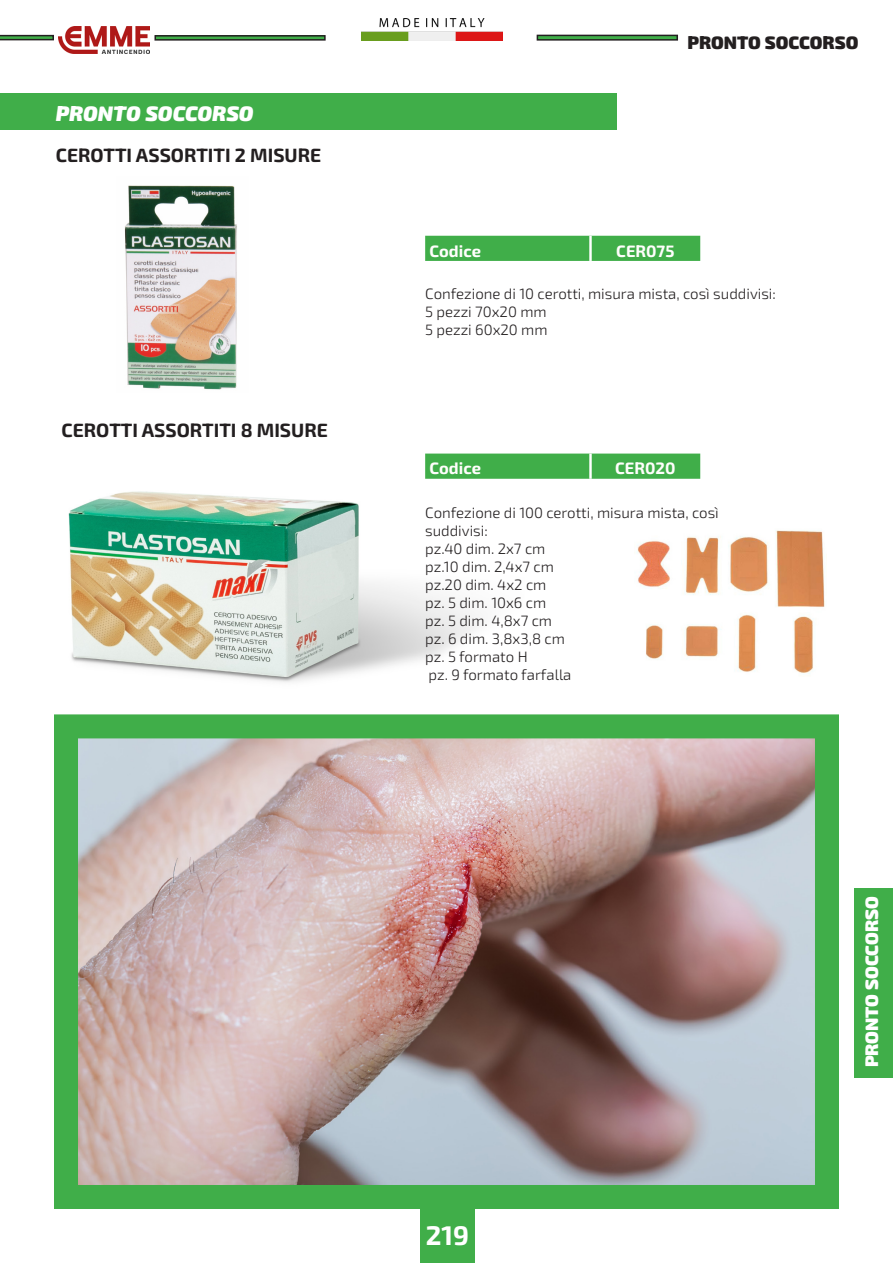
<style>
.page{position:relative;width:893px;height:1263px;background:#fff}
.page>*{position:absolute;margin:0;border:0;box-sizing:border-box;transform-origin:0 0}
.t1{font:700 27px "Exo 2";color:#fff}
.t2{font:italic 900 21px "Exo 2";color:#fff}
.t3{font:700 19.2px "Exo 2";color:#231f20}
.t4{font:900 18px "Exo 2";color:#231f20}
.t5{font:900 18px "Exo 2";color:#fff}
.t6{font:700 16.5px "Exo 2";color:#fffefc}
.testi_calibri_10{font:300 15px/18px "Exo 2";color:#231f20}
</style>
<div class="page">
<div style="left:420px;top:1209px;width:55px;height:54px;background:#40ae49"></div>
<div style="left:537px;top:35px;width:141px;height:6px;border:2px solid #231f20"></div>
<div style="left:154px;top:35px;width:172px;height:6px;border:2px solid #231f20"></div>
<svg style="left:0;top:35px;width:54px;height:5px"></svg>
<img style="left:361px;top:19px;width:142px;height:22px">
<img style="left:59px;top:27px;width:91px;height:26px">
<div style="left:854px;top:888px;width:39px;height:190px;background:#40ae49"></div>
<div style="left:0;top:94px;width:617px;height:36px;background:#40ae49"></div>
<img style="left:68px;top:491px;width:412px;height:191px">
<img style="left:124px;top:185px;width:113px;height:205px">
<div style="left:425px;top:236px;width:275px;height:25px;background:#40ae49"></div>
<hr style="left:589px;top:236px;width:3px;height:25px;background:#fff">
<div style="left:425px;top:454px;width:275px;height:25px;background:#40ae49"></div>
<hr style="left:589px;top:454px;width:3px;height:25px;background:#fff">
<img style="left:637px;top:530px;width:188px;height:144px">
<img style="left:79px;top:739px;width:735px;height:445px">
<div style="left:54px;top:714px;width:785px;height:495px;border:24px solid #40ae49"></div>
<p class="t2" style="left:56px;top:99px;width:199px">PRONTO SOCCORSO</p>
<p class="t3" style="left:56px;top:142px;width:267px">CEROTTI ASSORTITI 2 MISURE</p>
<p class="t3" style="left:62px;top:416px;width:268px">CEROTTI ASSORTITI 8 MISURE</p>
<p class="t4" style="left:687px;top:30px;width:173px">PRONTO SOCCORSO</p>
<p class="t6" style="left:429px;top:239px;width:53px">Codice</p>
<p class="t6" style="left:616px;top:239px;width:60px">CER075</p>
<p class="testi_calibri_10" style="left:425px;top:285px;width:352px">Confezione di 10 cerotti, misura mista, così suddivisi:</p>
<p class="testi_calibri_10" style="left:425px;top:303px;width:123px">5 pezzi 70x20 mm</p>
<p class="testi_calibri_10" style="left:425px;top:321px;width:124px">5 pezzi 60x20 mm</p>
<p class="t6" style="left:429px;top:457px;width:53px">Codice</p>
<p class="t6" style="left:615px;top:457px;width:62px">CER020</p>
<p class="testi_calibri_10" style="left:425px;top:503px;width:295px">Confezione di 100 cerotti, misura mista, così suddivisi:</p>
<p class="testi_calibri_10" style="left:425px;top:539px;width:122px">pz.40 dim. 2x7 cm</p>
<p class="testi_calibri_10" style="left:425px;top:557px;width:130px">pz.10 dim. 2,4x7 cm</p>
<p class="testi_calibri_10" style="left:425px;top:575px;width:123px">pz.20 dim. 4x2 cm</p>
<p class="testi_calibri_10" style="left:425px;top:593px;width:123px">pz. 5 dim. 10x6 cm</p>
<p class="testi_calibri_10" style="left:425px;top:611px;width:128px">pz. 5 dim. 4,8x7 cm</p>
<p class="testi_calibri_10" style="left:425px;top:629px;width:141px">pz. 6 dim. 3,8x3,8 cm</p>
<p class="testi_calibri_10" style="left:425px;top:647px;width:104px">pz. 5 formato H</p>
<p class="testi_calibri_10" style="left:429px;top:665px;width:144px">pz. 9 formato farfalla</p>
<h1 class="t1" style="left:426px;top:1216px;width:45px">219</h1>
<p class="t5" style="left:859px;top:1067px;width:173px;rotate:-90deg">PRONTO SOCCORSO</p>
</div>
